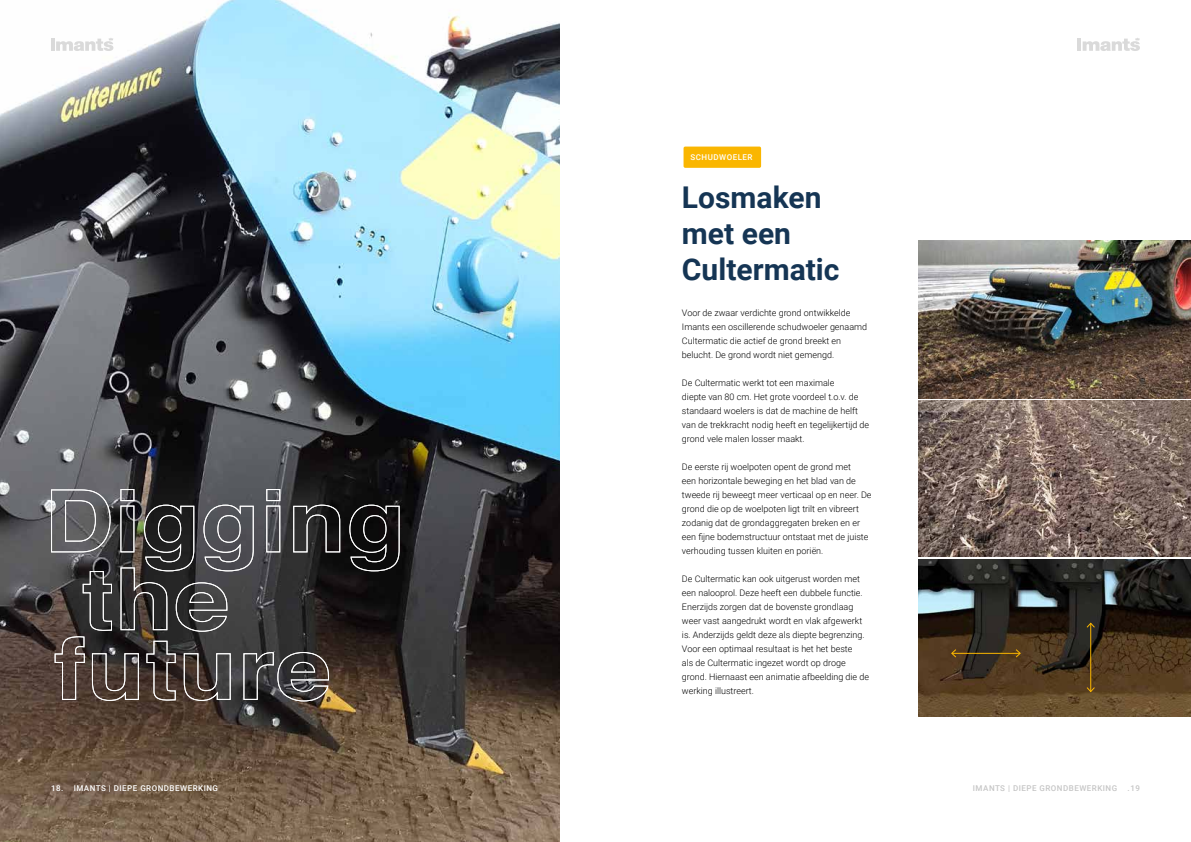
<style>
.page{position:relative;width:1191px;height:842px;background:#fff}
.page>*{position:absolute;margin:0;border:0;box-sizing:border-box;transform-origin:0 0}
.t1{font:700 30px/36px "Roboto";color:#153554}
.t2{font:300 9px/14px "Roboto";color:#000}
.t3{font:500 8px "Roboto";letter-spacing:.06em;color:#fff}
.t4{font:500 8px "Roboto";letter-spacing:.06em;color:#c6c6c6}
</style>
<div class="page">
<img style="left:0;top:0;width:559px;height:842px">
<img style="left:918px;top:401px;width:273px;height:156px">
<img style="left:918px;top:241px;width:273px;height:157px">
<img style="left:918px;top:559px;width:273px;height:158px">
<div style="left:683px;top:147px;width:78px;height:21px;background:#fab600;border-radius:2px"></div>
<svg style="left:349px;top:504px;width:51px;height:68px"></svg>
<svg style="left:51px;top:488px;width:290px;height:214px"></svg>
<svg style="left:1077px;top:38px;width:63px;height:13px"></svg>
<svg style="left:51px;top:37px;width:62px;height:14px"></svg>
<hr style="left:1090px;top:623px;width:1px;height:68px;background:#fab600">
<svg style="left:1085px;top:622px;width:10px;height:7px"></svg>
<svg style="left:1085px;top:686px;width:10px;height:7px"></svg>
<hr style="left:951px;top:653px;width:69px;height:1px;background:#fab600">
<svg style="left:1014px;top:648px;width:7px;height:10px"></svg>
<svg style="left:950px;top:648px;width:7px;height:10px"></svg>
<p class="t3" style="left:51px;top:782px;width:168px">18. IMANTS | DIEPE GRONDBEWERKING</p>
<p class="t3" style="left:690px;top:152px;width:63px">SCHUDWOELER</p>
<h1 class="t1" style="left:682px;top:178px;width:159px">Losmaken met een<br>Cultermatic</h1>
<p class="t2" style="left:682px;top:305px;width:187px">Voor de zwaar verdichte grond ontwikkelde Imants een oscillerende schudwoeler genaamd Cultermatic die actief de grond breekt en belucht. De grond wordt niet gemengd.</p>
<p class="t2" style="left:682px;top:375px;width:189px">De Cultermatic werkt tot een maximale<br>diepte van 80 cm. Het grote voordeel t.o.v. de standaard woelers is dat de machine de helft van de trekkracht nodig heeft en tegelijkertijd de grond vele malen losser maakt.</p>
<p class="t2" style="left:682px;top:460px;width:191px">De eerste rij woelpoten opent de grond met<br>een horizontale beweging en het blad van de tweede rij beweegt meer verticaal op en neer. De grond die op de woelpoten ligt trilt en vibreert zodanig dat de grondaggregaten breken en er een fijne bodemstructuur ontstaat met de juiste verhouding tussen kluiten en poriën.</p>
<p class="t2" style="left:682px;top:572px;width:189px">De Cultermatic kan ook uitgerust worden met een nalooprol. Deze heeft een dubbele functie.<br>Enerzijds zorgen dat de bovenste grondlaag weer vast aangedrukt wordt en vlak afgewerkt is. Anderzijds geldt deze als diepte begrenzing.<br>Voor een optimaal resultaat is het het beste<br>als de Cultermatic ingezet wordt op droge grond. Hiernaast een animatie afbeelding die de werking illustreert.</p>
<p class="t4" style="left:973px;top:782px;width:146px">IMANTS | DIEPE GRONDBEWERKING</p>
<p class="t4" style="left:1127px;top:782px;width:14px">.19</p>
</div>
